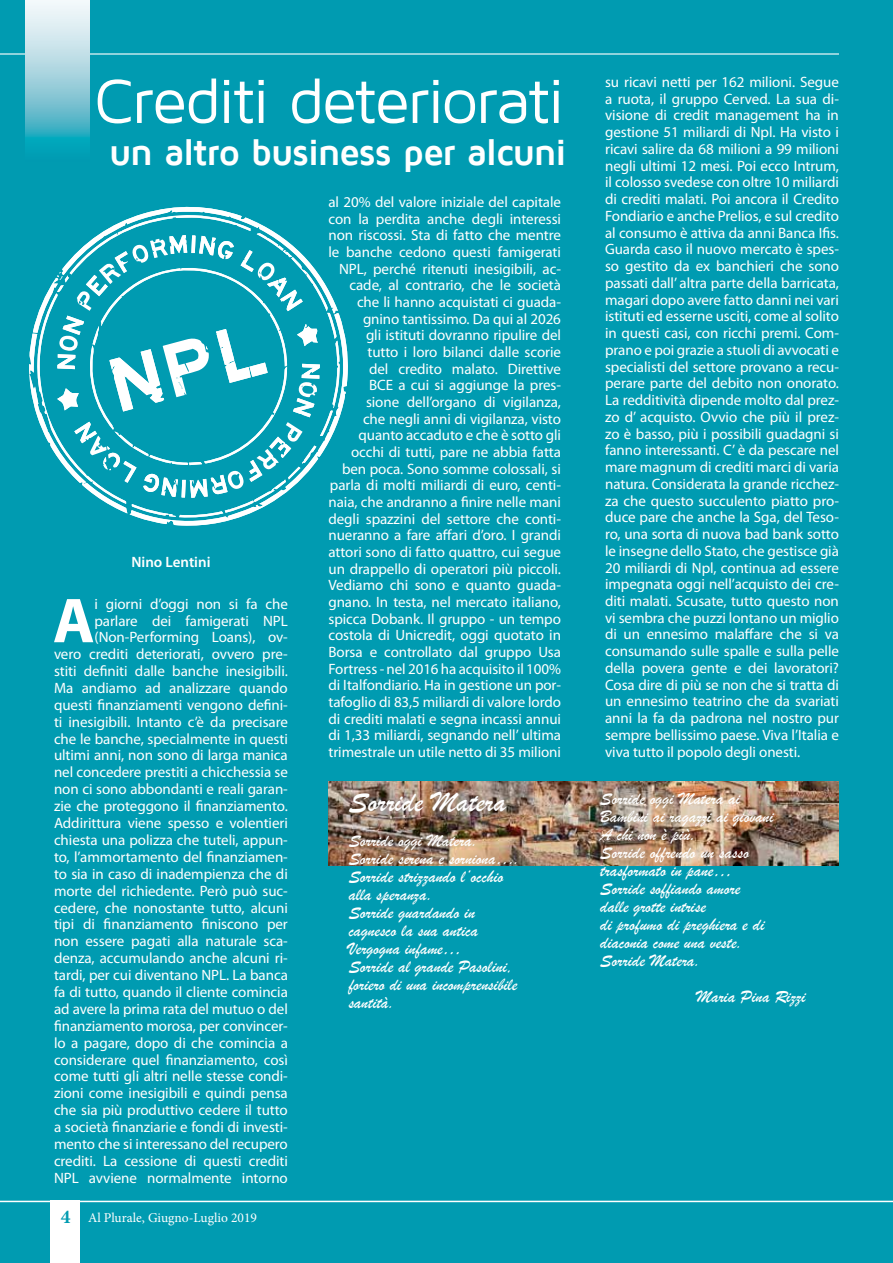
<style>
.page{position:relative;width:893px;height:1263px;background:#009bb1}
.page>*{position:absolute;margin:0;border:0;box-sizing:border-box;transform-origin:0 0}
.t1{font:64.5px "Maven Pro";letter-spacing:-.04em;color:#fff}
.t2{font:700 63.9px "Myriad Pro";color:#fff}
.t3{font:700 37.5px "Maven Pro";letter-spacing:-.04em;color:#fff}
.t4{font:30px "Brush Script";color:#fff}
.t5{font:18px/18px "Brush Script";color:#fff}
.t6{font:15px/16.8px "Myriad Pro";letter-spacing:-.005em;color:#fff;text-align:right}
.t7{font:600 15px "Myriad Pro";color:#fff}
.t8{font:13.5px "Minion Pro";color:#fff}
.s1{font-weight:700;font-size:19.5px;color:#009bb1}
</style>
<div class="page">
<div style="left:51px;top:1201px;width:29px;height:62px;background:#fff"></div>
<hr style="left:0;top:53px;width:839px;height:2px;background:#fff">
<hr style="left:0;top:1201px;width:893px;height:1px;background:#fff">
<svg style="left:26px;top:0;width:63px;height:144px;background:#9cd3de"></svg>
<svg style="left:140px;top:317px;width:208px;height:209px"></svg>
<svg style="left:29px;top:206px;width:311px;height:312px"></svg>
<img style="left:328px;top:782px;width:511px;height:83px">
<h1 class="t1" style="left:94px;top:68px;width:472px">Crediti deteriorati</h1>
<h3 class="t3" style="left:109px;top:132px;width:460px">un altro business per alcuni</h3>
<p class="t7" style="left:131px;top:552px;width:81px">Nino Lentini</p>
<p class="t6" style="left:54px;top:595px;width:235px">i giorni d’oggi non si fa che parlare dei famigerati NPL (Non-Performing Loans), ov-<br>vero crediti deteriorati, ovvero pre&shy;stiti definiti dalle banche inesigibili.<br>Ma andiamo ad analizzare quando questi finanziamenti vengono defini&shy;ti inesigibili. Intanto c’è da precisare che le banche, specialmente in questi ultimi anni, non sono di larga manica nel concedere prestiti a chicchessia se non ci sono abbondanti e reali garan&shy;zie che proteggono il finanziamento.<br>Addirittura viene spesso e volentieri chiesta una polizza che tuteli, appun&shy;to, l’ammortamento del finanziamen&shy;to sia in caso di inadempienza che di morte del richiedente. Però può suc&shy;cedere, che nonostante tutto, alcuni tipi di finanziamento finiscono per non essere pagati alla naturale sca&shy;denza, accumulando anche alcuni ri&shy;tardi, per cui diventano NPL. La banca fa di tutto, quando il cliente comincia ad avere la prima rata del mutuo o del finanziamento morosa, per convincer&shy;lo a pagare, dopo di che comincia a considerare quel finanziamento, così come tutti gli altri nelle stesse condi&shy;zioni come inesigibili e quindi pensa che sia più produttivo cedere il tutto a società finanziarie e fondi di investi&shy;mento che si interessano del recupero crediti. La cessione di questi crediti NPL avviene normalmente intorno</p>
<h2 class="t2" style="left:53px;top:579px;width:43px">A</h2>
<p class="t8" style="left:61px;top:1208px;width:198px"><span class="s1">4</span> Al Plurale, Giugno-Luglio 2019</p>
<p class="t6" style="left:328px;top:193px;width:234px">al 20% del valore iniziale del capitale con la perdita anche degli interessi non riscossi. Sta di fatto che mentre le banche cedono questi famigerati NPL, perché ritenuti inesigibili, ac&shy;cade, al contrario, che le società che li hanno acquistati ci guada&shy;gnino tantissimo. Da qui al 2026<br>gli istituti dovranno ripulire del<br>tutto i loro bilanci dalle scorie<br>del credito malato. Direttive<br>BCE a cui si aggiunge la pres-<br>sione dell’organo di vigilanza,<br>che negli anni di vigilanza, visto quanto accaduto e che è sotto gli occhi di tutti, pare ne abbia fatta ben poca. Sono somme colossali, si parla di molti miliardi di euro, centi&shy;naia, che andranno a finire nelle mani degli spazzini del settore che conti&shy;nueranno a fare affari d’oro. I grandi attori sono di fatto quattro, cui segue un drappello di operatori più piccoli.<br>Vediamo chi sono e quanto guada&shy;gnano. In testa, nel mercato italiano, spicca Dobank. Il gruppo - un tempo costola di Unicredit, oggi quotato in Borsa e controllato dal gruppo Usa Fortress - nel 2016 ha acquisito il 100% di Italfondiario. Ha in gestione un por&shy;tafoglio di 83,5 miliardi di valore lordo di crediti malati e segna incassi annui di 1,33 miliardi, segnando nell’ ultima trimestrale un utile netto di 35 milioni</p>
<h3 class="t4" style="left:349px;top:782px;width:159px">Sorride Matera</h3>
<p class="t5" style="left:349px;top:831px;width:173px">Sorride oggi Matera.<br>Sorride serena e sorniona….<br>Sorride strizzando l’occhio alla speranza.<br>Sorride guardando in cagnesco la sua antica<br>Vergogna infame…<br>Sorride al grande Pasolini, foriero di una incomprensibile santità.</p>
<p class="t6" style="left:605px;top:73px;width:235px;text-align:justify">su ricavi netti per 162 milioni. Segue a ruota, il gruppo Cerved. La sua di&shy;visione di credit management ha in gestione 51 miliardi di Npl. Ha visto i ricavi salire da 68 milioni a 99 milioni negli ultimi 12 mesi. Poi ecco Intrum, il colosso svedese con oltre 10 miliardi di crediti malati. Poi ancora il Credito Fondiario e anche Prelios, e sul credito al consumo è attiva da anni Banca Ifis.<br>Guarda caso il nuovo mercato è spes&shy;so gestito da ex banchieri che sono passati dall’ altra parte della barricata, magari dopo avere fatto danni nei vari istituti ed esserne usciti, come al solito in questi casi, con ricchi premi. Com&shy;prano e poi grazie a stuoli di avvocati e specialisti del settore provano a recu&shy;perare parte del debito non onorato.<br>La redditività dipende molto dal prez&shy;zo d’ acquisto. Ovvio che più il prez&shy;zo è basso, più i possibili guadagni si fanno interessanti. C’ è da pescare nel mare magnum di crediti marci di varia natura. Considerata la grande ricchez&shy;za che questo succulento piatto pro&shy;duce pare che anche la Sga, del Teso&shy;ro, una sorta di nuova bad bank sotto le insegne dello Stato, che gestisce già 20 miliardi di Npl, continua ad essere impegnata oggi nell’acquisto dei cre&shy;diti malati. Scusate, tutto questo non vi sembra che puzzi lontano un miglio di un ennesimo malaffare che si va consumando sulle spalle e sulla pelle della povera gente e dei lavoratori?<br>Cosa dire di più se non che si tratta di un ennesimo teatrino che da svariati anni la fa da padrona nel nostro pur sempre bellissimo paese. Viva l’Italia e viva tutto il popolo degli onesti.</p>
<p class="t5" style="left:600px;top:789px;width:175px">Sorride oggi Matera ai<br>Bambini ai ragazzi ai giovani<br>A chi non è più.<br>Sorride offrendo un sasso trasformato in pane…<br>Sorride soffiando amore<br>dalle grotte intrise<br>di profumo di preghiera e di diaconia come una veste.<br>Sorride Matera.</p>
<p class="t5" style="left:696px;top:987px;width:111px">Maria Pina Rizzi</p>
</div>
